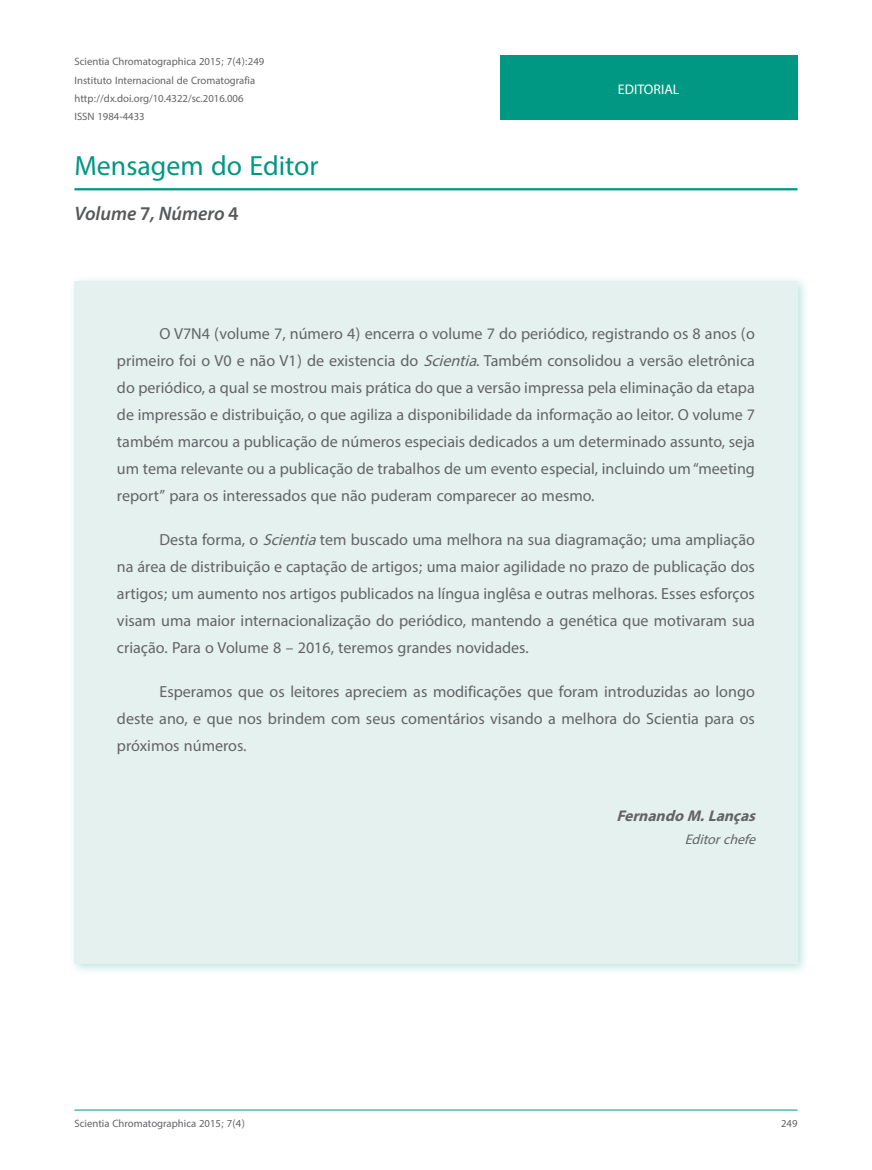
<style>
.page{position:relative;width:872px;height:1170px;background:#fff}
.page>*{position:absolute;margin:0;border:0;box-sizing:border-box;transform-origin:0 0}
.Título_principal{font:39px "Myriad Arabic";color:#009783}
.Resumo_corpo{font:22.5px/27px "Myriad Arabic";color:#636366;text-align:justify}
.Endereço_dos_autores{font:italic 700 21.75px "Myriad Arabic";color:#636366}
.Título_2º_idioma{font:italic 600 19.5px "Myriad Pro";color:#57585a}
.Endereço_dos_autores-2{font:italic 19.5px "Myriad Arabic";color:#636366}
.Estilo_Tarja{font:19.5px "Myriad Arabic";color:#fff}
.Cabeçalho_1a_página{font:15px "Myriad Arabic";color:#636366}
.Rodapé{font:15px "Myriad Arabic";color:#636366}
.s1{font-style:normal}
.s2{font-style:italic}
</style>
<div class="page">
<div style="left:500px;top:55px;width:297px;height:64px;background:#009783"></div>
<hr style="left:74px;top:1109px;width:723px;height:1px;background:#009783">
<hr style="left:74px;top:188px;width:723px;height:2px;background:#009783">
<div style="left:68px;top:275px;width:741px;height:700px;background:#009783;opacity:.25"></div>
<div style="left:74px;top:281px;width:723px;height:682px;background:#e5f1ee"></div>
<p class="Cabeçalho_1a_página" style="left:74px;top:52px;width:191px">Scientia Chromatographica 2015; 7(4):249</p>
<p class="Cabeçalho_1a_página" style="left:74px;top:70px;width:182px">Instituto Internacional de Cromatografia</p>
<p class="Cabeçalho_1a_página" style="left:74px;top:88px;width:171px">http://dx.doi.org/10.4322/sc.2016.006</p>
<p class="Cabeçalho_1a_página" style="left:74px;top:106px;width:72px">ISSN 1984-4433</p>
<p class="Título_principal" style="left:74px;top:139px;width:246px">Mensagem do Editor</p>
<p class="Título_2º_idioma" style="left:74px;top:201px;width:166px">Volume <span class="s1">7</span>, Número <span class="s1">4</span></p>
<p class="Estilo_Tarja" style="left:618px;top:76px;width:63px">EDITORIAL</p>
<p class="Resumo_corpo" style="left:117px;top:320px;width:639px;text-indent:43px">O V7N4 (volume 7, número 4) encerra o volume 7 do periódico, registrando os 8 anos (o primeiro foi o V0 e não V1) de existencia do <span class="s2">Scientia</span>. Também consolidou a versão eletrônica do periódico, a qual se mostrou mais prática do que a versão impressa pela eliminação da etapa de impressão e distribuição, o que agiliza a disponibilidade da informação ao leitor. O volume 7 também marcou a publicação de números especiais dedicados a um determinado assunto, seja um tema relevante ou a publicação de trabalhos de um evento especial, incluindo um “meeting report” para os interessados que não puderam comparecer ao mesmo.</p>
<p class="Resumo_corpo" style="left:117px;top:526px;width:639px;text-indent:43px">Desta forma, o <span class="s2">Scientia</span>tem buscado uma melhora na sua diagramação; uma ampliação na área de distribuição e captação de artigos; uma maior agilidade no prazo de publicação dos artigos; um aumento nos artigos publicados na língua inglêsa e outras melhoras. Esses esforços visam uma maior internacionalização do periódico, mantendo a genética que motivaram sua criação. Para o Volume 8 – 2016, teremos grandes novidades.</p>
<p class="Resumo_corpo" style="left:117px;top:678px;width:639px;text-indent:43px">Esperamos que os leitores apreciem as modificações que foram introduzidas ao longo deste ano, e que nos brindem com seus comentários visando a melhora do Scientia para os próximos números.</p>
<p class="Endereço_dos_autores" style="left:616px;top:800px;width:149px">FernandoM.Lanças</p>
<p class="Endereço_dos_autores-2" style="left:685px;top:826px;width:79px">Editorchefe</p>
<p class="Rodapé" style="left:74px;top:1113px;width:172px">Scientia Chromatographica 2015; 7(4)</p>
<p class="Rodapé" style="left:781px;top:1113px;width:18px">249</p>
</div>
